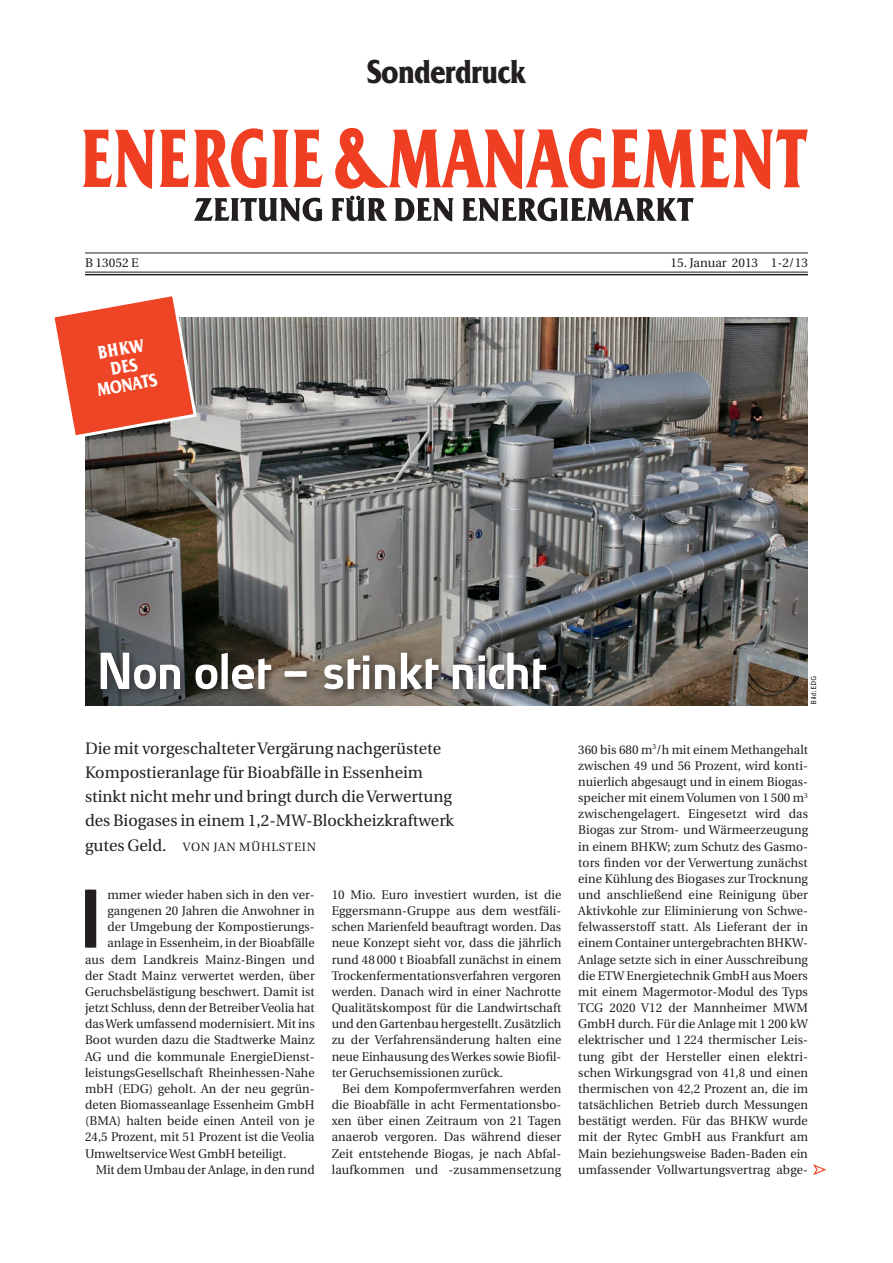
<style>
.page{position:relative;width:893px;height:1263px;background:#fff}
.page>*{position:absolute;margin:0;border:0;box-sizing:border-box;transform-origin:0 0}
.Text_Utopia_m__Initi{font:500 76.65px "Absolut Pro EM";color:#231f20;scale:1.1 1}
.Ü_32_Absolut{font:500 48px "Absolut Pro EM";letter-spacing:-.01em;color:#fff;scale:1.06 1}
.Rubrik_groß{font:700 33px "Friz Qua";letter-spacing:-.025em;color:#231f20;scale:.8 1}
.Rubrik_groß-2{font:700 18px/18px "Friz Qua";color:#fff;text-align:center;scale:.8 1}
.Intro_Utopia{font:16.5px/24.3px "Utopia";color:#231f20}
.Text_Utopia_m__Einzu{font:12.6px/16.2px "Utopia";letter-spacing:.005em;color:#231f20;text-align:justify}
.Text_Utopia_m__Initi-2{font:12.6px "Utopia";color:#231f20}
.Text_Utopia_m__Initi-3{font:12.6px "Utopia";color:#231f20;scale:.96 1}
.Text_Utopia_o__Einzu{font:12.6px "Utopia";color:#231f20}
.Intro_Utopia-2{font:12px "Utopia";letter-spacing:.05em;color:#231f20}
.Bildnachweis{font:6.75px "Absolut Pro EM";letter-spacing:.005em;color:#231f20;scale:1.05 1}
.s1{font-size:16.5px}
</style>
<div class="page">
<img style="left:85px;top:317px;width:723px;height:388px">
<hr style="left:85px;top:272px;width:723px;height:1px;background:#231f20">
<hr style="left:85px;top:274px;width:723px;height:1px;background:#231f20">
<hr style="left:85px;top:253px;width:723px;height:1px;background:#231f20">
<svg style="left:813px;top:1164px;width:14px;height:11px"></svg>
<svg style="left:194px;top:198px;width:128px;height:23px"></svg>
<svg style="left:331px;top:196px;width:56px;height:25px"></svg>
<svg style="left:394px;top:198px;width:60px;height:23px"></svg>
<svg style="left:462px;top:198px;width:232px;height:23px"></svg>
<svg style="left:83px;top:128px;width:239px;height:61px"></svg>
<svg style="left:611px;top:129px;width:197px;height:60px"></svg>
<svg style="left:335px;top:128px;width:270px;height:61px"></svg>
<svg style="left:54px;top:296px;width:145px;height:144px"></svg>
<div style="left:95px;top:647px;width:462px;height:53px;background:#231f20;opacity:.75"></div>
<p class="Rubrik_groß" style="left:367px;top:52px;width:201px">Sonderdruck</p>
<p class="Text_Utopia_o__Einzu" style="left:85px;top:255px;width:55px">B 13052 E</p>
<p class="Text_Utopia_o__Einzu" style="left:671px;top:255px;width:139px">15. Januar 2013 1-2/13</p>
<p class="Rubrik_groß-2" style="left:90px;top:345px;width:77px;rotate:-10deg">BHKW<br>DES<br>MONATS</p>
<p class="Ü_32_Absolut" style="left:101px;top:644px;width:425px">Non olet – stinkt nicht</p>
<p class="Intro_Utopia" style="left:85px;top:736px;width:371px">Die mit vorgeschalteter Vergärung nachgerüstete Kompostieranlage für Bioabfälle in Essenheim stinkt nicht mehr und bringt durch die Verwertung des Biogases in einem 1,2-MW-Blockheizkraftwerk</p>
<p class="Intro_Utopia-2" style="left:85px;top:840px;width:232px"><span class="s1">gutes Geld.</span> VON JAN MÜHLSTEIN</p>
<p class="Text_Utopia_m__Initi" style="left:85px;top:876px;width:22px">I</p>
<p class="Text_Utopia_m__Initi-2" style="left:107px;top:888px;width:209px">mmer wieder haben sich in den ver-</p>
<p class="Text_Utopia_m__Initi-2" style="left:107px;top:904px;width:209px">gangenen 20 Jahren die Anwohner in</p>
<p class="Text_Utopia_m__Initi-2" style="left:107px;top:920px;width:209px">der Umgebung der Kompostierungs-</p>
<p class="Text_Utopia_m__Initi-2" style="left:107px;top:936px;width:209px">anlage in Essenheim, in der Bioabfälle</p>
<p class="Text_Utopia_m__Initi-2" style="left:85px;top:952px;width:231px">aus dem Landkreis Mainz-Bingen und</p>
<p class="Text_Utopia_m__Initi-2" style="left:85px;top:968px;width:231px">der Stadt Mainz verwertet werden, über</p>
<p class="Text_Utopia_m__Initi-2" style="left:85px;top:985px;width:231px">Geruchsbelästigung beschwert. Damit ist</p>
<p class="Text_Utopia_m__Initi-3" style="left:85px;top:1001px;width:241px">jetzt Schluss, denn der Betreiber Veolia hat</p>
<p class="Text_Utopia_m__Initi-2" style="left:85px;top:1017px;width:231px">das Werk umfassend modernisiert. Mit ins</p>
<p class="Text_Utopia_m__Initi-2" style="left:85px;top:1033px;width:231px">Boot wurden dazu die Stadtwerke Mainz</p>
<p class="Text_Utopia_m__Initi-2" style="left:85px;top:1049px;width:231px">AG und die kommunale EnergieDienst-</p>
<p class="Text_Utopia_m__Initi-2" style="left:85px;top:1065px;width:231px">leistungsGesellschaft Rheinhessen-Nahe</p>
<p class="Text_Utopia_m__Initi-2" style="left:85px;top:1082px;width:231px">mbH (EDG) geholt. An der neu gegrün-</p>
<p class="Text_Utopia_m__Initi-2" style="left:85px;top:1098px;width:231px">deten Biomasseanlage Essenheim GmbH</p>
<p class="Text_Utopia_m__Initi-2" style="left:85px;top:1114px;width:231px">(BMA) halten beide einen Anteil von je</p>
<p class="Text_Utopia_m__Initi-2" style="left:85px;top:1130px;width:231px">24,5 Prozent, mit 51 Prozent ist die Veolia</p>
<p class="Text_Utopia_m__Initi-2" style="left:85px;top:1146px;width:203px">Umweltservice West GmbH beteiligt.</p>
<p class="Text_Utopia_m__Einzu" style="left:96px;top:1161px;width:220px">Mit dem Umbau der Anlage, in den rund</p>
<p class="Text_Utopia_m__Einzu" style="left:332px;top:887px;width:231px">10 Mio. Euro investiert wurden, ist die Eggersmann-Gruppe aus dem westfäli&shy;schen Marienfeld beauftragt worden. Das neue Konzept sieht vor, dass die jährlich rund 48 000 t Bioabfall zunächst in einem Trockenfermentationsverfahren vergoren werden. Danach wird in einer Nachrotte Qualitätskompost für die Landwirtschaft und den Gartenbau hergestellt. Zusätzlich zu der Verfahrensänderung halten eine neue Einhausung des Werkes sowie Biofil&shy;ter Geruchsemissionen zurück.</p>
<p class="Text_Utopia_m__Einzu" style="left:332px;top:1081px;width:231px;text-indent:11px">Bei dem Kompofermverfahren werden die Bioabfälle in acht Fermentationsbo&shy;xen über einen Zeitraum von 21 Tagen anaerob vergoren. Das während dieser Zeit entstehende Biogas, je nach Abfal&shy;laufkommen und -zusammensetzung</p>
<p class="Bildnachweis" style="left:810px;top:704px;width:29px;rotate:-90deg">Bild: EDG</p>
<p class="Text_Utopia_m__Einzu" style="left:578px;top:741px;width:231px">360 bis 680 m<sup>3</sup>/h mit einem Methangehalt zwischen 49 und 56 Prozent, wird konti&shy;nuierlich abgesaugt und in einem Biogas&shy;speicher mit einem Volumen von 1 500 m<sup>3 </sup>zwischengelagert. Eingesetzt wird das Biogas zur Strom- und Wärmeerzeugung in einem BHKW; zum Schutz des Gasmo&shy;tors finden vor der Verwertung zunächst eine Kühlung des Biogases zur Trocknung und anschließend eine Reinigung über Aktivkohle zur Eliminierung von Schwe&shy;felwasserstoff statt. Als Lieferant der in einem Container untergebrachten BHKW-Anlage setzte sich in einer Ausschreibung die ETW Energietechnik GmbH aus Moers mit einem Magermotor-Modul des Typs TCG 2020 V12 der Mannheimer MWM GmbH durch. Für die Anlage mit 1 200 kW elektrischer und 1 224 thermischer Leis&shy;tung gibt der Hersteller einen elektri&shy;schen Wirkungsgrad von 41,8 und einen thermischen von 42,2 Prozent an, die im tatsächlichen Betrieb durch Messungen bestätigt werden. Für das BHKW wurde mit der Rytec GmbH aus Frankfurt am Main beziehungsweise Baden-Baden ein umfassender Vollwartungsvertrag abge-</p>
</div>
